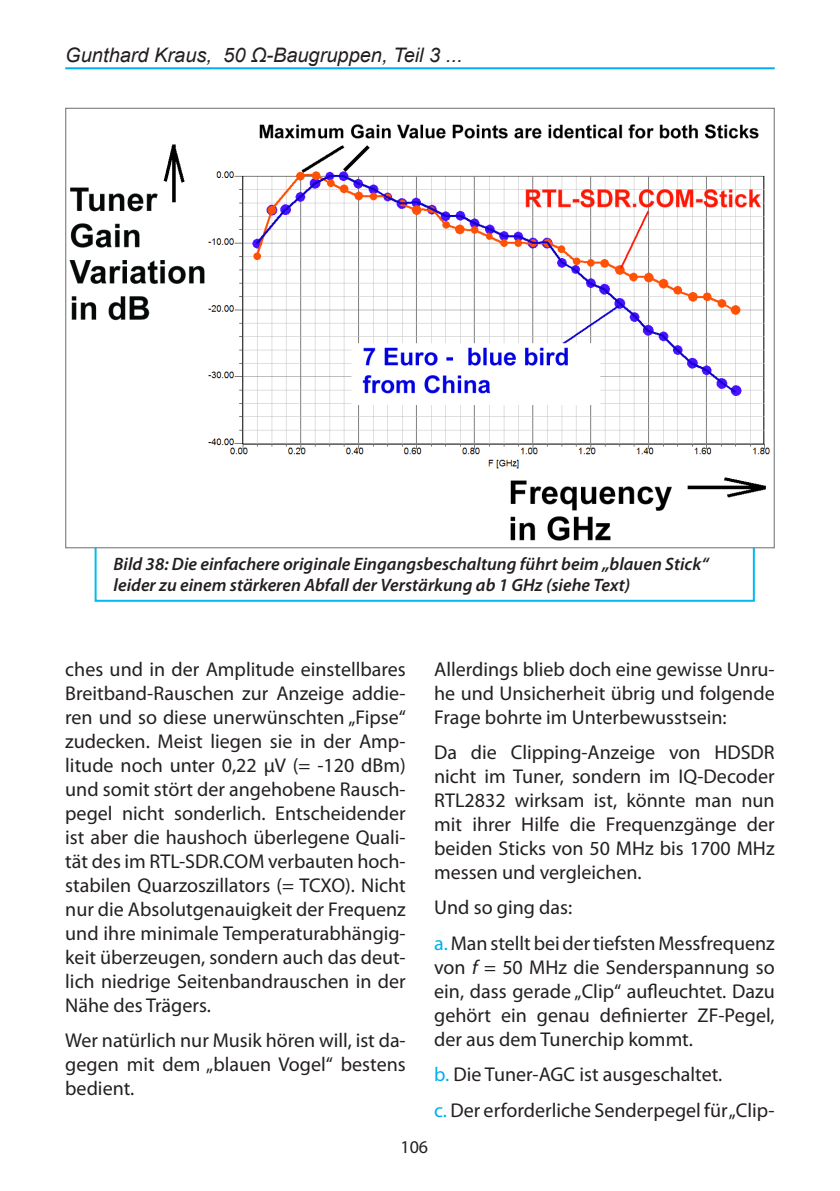
<style>
.page{position:relative;width:840px;height:1191px;background:#fff}
.page>*{position:absolute;margin:0;border:0;box-sizing:border-box;transform-origin:0 0}
.Bodytext{font:20px/24px "Myriad Pro";color:#231f20;text-align:justify}
.t1{font:italic 20px "Arial";color:#231f20}
.Bildunterschrift{font:italic 600 18px/21.6px "Myriad Pro";color:#231f20}
.t2{font:18px "Myriad Pro";color:#231f20}
.s1{color:#00aeef}
.s2{font-style:italic}
</style>
<div class="page">
<hr style="left:65px;top:67px;width:709px;height:2px;background:#00aeef">
<div style="left:94px;top:495px;width:660px;height:107px;border:2px solid #00baf1"></div>
<img style="left:69px;top:124px;width:701px;height:422px">
<p class="t1" style="left:65px;top:42px;width:398px">Gunthard Kraus, 50 Ω-Baugruppen, Teil 3 ...</p>
<p class="Bildunterschrift" style="left:113px;top:552px;width:596px">Bild 38: Die einfachere originale Eingangsbeschaltung führt beim „blauen Stick“ leider zu einem stärkeren Abfall der Verstärkung ab 1 GHz (siehe Text)</p>
<p class="Bodytext" style="left:65px;top:656px;width:342px">ches und in der Amplitude einstellbares Breitband-Rauschen zur Anzeige addie&shy;ren und so diese unerwünschten „Fipse“ zudecken. Meist liegen sie in der Amp&shy;litude noch unter 0,22 µV (= -120 dBm) und somit stört der angehobene Rausch&shy;pegel nicht sonderlich. Entscheidender ist aber die haushoch überlegene Quali&shy;tät des im RTL-SDR.COM verbauten hoch&shy;stabilen Quarzoszillators (= TCXO). Nicht nur die Absolutgenauigkeit der Frequenz und ihre minimale Temperaturabhängig&shy;keit überzeugen, sondern auch das deut&shy;lich niedrige Seitenbandrauschen in der Nähe des Trägers.</p>
<p class="Bodytext" style="left:65px;top:1028px;width:342px">Wer natürlich nur Musik hören will, ist da&shy;gegen mit dem „blauen Vogel“ bestens bedient.</p>
<p class="Bodytext" style="left:434px;top:656px;width:342px">Allerdings blieb doch eine gewisse Unru&shy;he und Unsicherheit übrig und folgende Frage bohrte im Unterbewusstsein:</p>
<p class="Bodytext" style="left:434px;top:740px;width:342px">Da die Clipping-Anzeige von HDSDR nicht im Tuner, sondern im IQ-Decoder RTL2832 wirksam ist, könnte man nun mit ihrer Hilfe die Frequenzgänge der beiden Sticks von 50 MHz bis 1700 MHz messen und vergleichen.</p>
<p class="Bodytext" style="left:434px;top:895px;width:139px">Und so ging das:</p>
<p class="Bodytext" style="left:434px;top:930px;width:342px"><span class="s1">a.</span> Man stellt bei der tiefsten Messfrequenz von <span class="s2">f</span> = 50 MHz die Senderspannung so ein, dass gerade „Clip“ aufleuchtet. Dazu gehört ein genau definierter ZF-Pegel, der aus dem Tunerchip kommt.</p>
<p class="Bodytext" style="left:434px;top:1062px;width:289px"><span class="s1">b.</span> Die Tuner-AGC ist ausgeschaltet.</p>
<p class="Bodytext" style="left:434px;top:1097px;width:342px"><span class="s1">c.</span> Der erforderliche Senderpegel für „Clip-</p>
<p class="t2" style="left:400px;top:1135px;width:29px">106</p>
</div>
